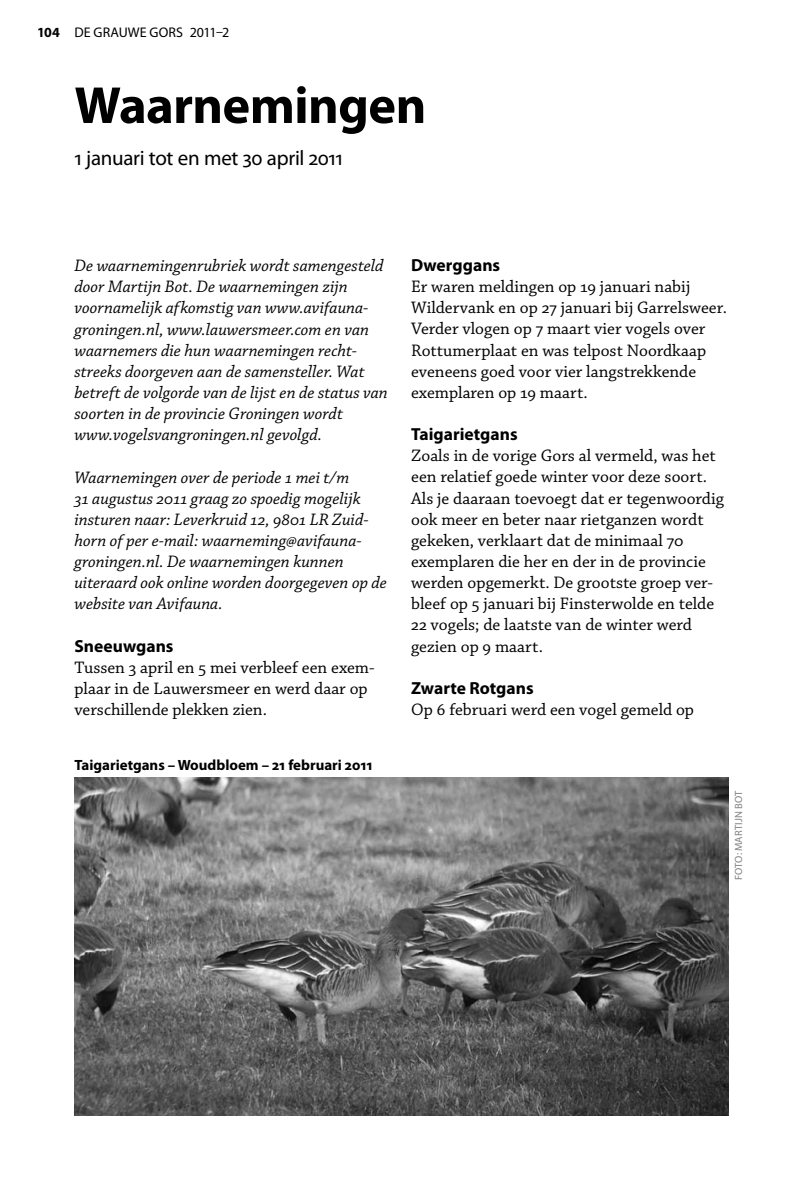
<style>
.page{position:relative;width:794px;height:1191px;background:#fff}
.page>*{position:absolute;margin:0;border:0;box-sizing:border-box;transform-origin:0 0}
.t1{font:700 52.5px "Myriad Pro";letter-spacing:-.01em;color:#000}
.t2{font:21px "Myriad Pro";letter-spacing:-.015em;color:#000}
.t3{font:17.5px/21.2px "Chaparral Pro";color:#000}
.t4{font:italic 17.5px/21.2px "Chaparral Pro";color:#000}
.t5{font:700 14.88px "Myriad Pro";color:#000}
.t6{font:14px "Myriad Pro";letter-spacing:.005em;color:#000}
.t7{font:10.5px "Myriad Pro";letter-spacing:.015em;color:#818084}
.s1{font-weight:700}
.s2{font-family:"Myriad Pro";font-weight:700}
</style>
<div class="page">
<img style="left:74px;top:777px;width:654px;height:338px">
<p class="t6" style="left:37px;top:24px;width:194px"><span class="s1">104</span> de grauwe gors 2011–2</p>
<p class="t1" style="left:74px;top:71px;width:353px">Waarnemingen</p>
<p class="t2" style="left:74px;top:145px;width:270px">1 januari tot en met 30 april 2011</p>
<p class="t4" style="left:74px;top:256px;width:315px">De waarnemingenrubriek wordt samengesteld door Martijn Bot. De waarnemingen zijn voornamelijk afkomstig van www.avifauna&shy;groningen.nl, www.lauwersmeer.com en van waarnemers die hun waarnemingen recht&shy;streeks doorgeven aan de samensteller. Wat betreft de volgorde van de lijst en de status van soorten in de provincie Groningen wordt www.vogelsvangroningen.nl gevolgd.</p>
<p class="t4" style="left:74px;top:467px;width:314px">Waarnemingen over de periode 1 mei t/m<br>31 augustus 2011 graag zo spoedig mogelijk insturen naar: Leverkruid 12, 9801 LR Zuid&shy;horn of per e-mail: waarneming@avifauna&shy;groningen.nl. De waarnemingen kunnen uiteraard ook online worden doorgegeven op de website van Avifauna.</p>
<p class="t3" style="left:74px;top:636px;width:302px"><span class="s2">Sneeuwgans<br></span>Tussen 3 april en 5 mei verbleef een exem&shy;plaar in de Lauwersmeer en werd daar op verschillende plekken zien.</p>
<p class="t5" style="left:74px;top:755px;width:300px">Taigarietgans – Woudbloem – 21 februari 2011</p>
<p class="t3" style="left:411px;top:255px;width:317px"><span class="s2">Dwerggans<br></span>Er waren meldingen op 19 januari nabij Wildervank en op 27 januari bij Garrelsweer.<br>Verder vlogen op 7 maart vier vogels over Rottumerplaat en was telpost Noordkaap eveneens goed voor vier langstrekkende exemplaren op 19 maart.</p>
<p class="t3" style="left:411px;top:425px;width:314px"><span class="s2">Taigarietgans<br></span>Zoals in de vorige Gors al vermeld, was het een relatief goede winter voor deze soort.<br>Als je daaraan toevoegt dat er tegenwoordig ook meer en beter naar rietganzen wordt gekeken, verklaart dat de minimaal 70 exemplaren die her en der in de provincie werden opgemerkt. De grootste groep ver&shy;bleef op 5 januari bij Finsterwolde en telde 22 vogels; de laatste van de winter werd gezien op 9 maart.</p>
<p class="t3" style="left:411px;top:678px;width:284px"><span class="s2">Zwarte Rotgans<br></span>Op 6 februari werd een vogel gemeld op</p>
<p class="t7" style="left:732px;top:880px;width:91px;rotate:-90deg">Foto: Martijn Bot</p>
</div>
